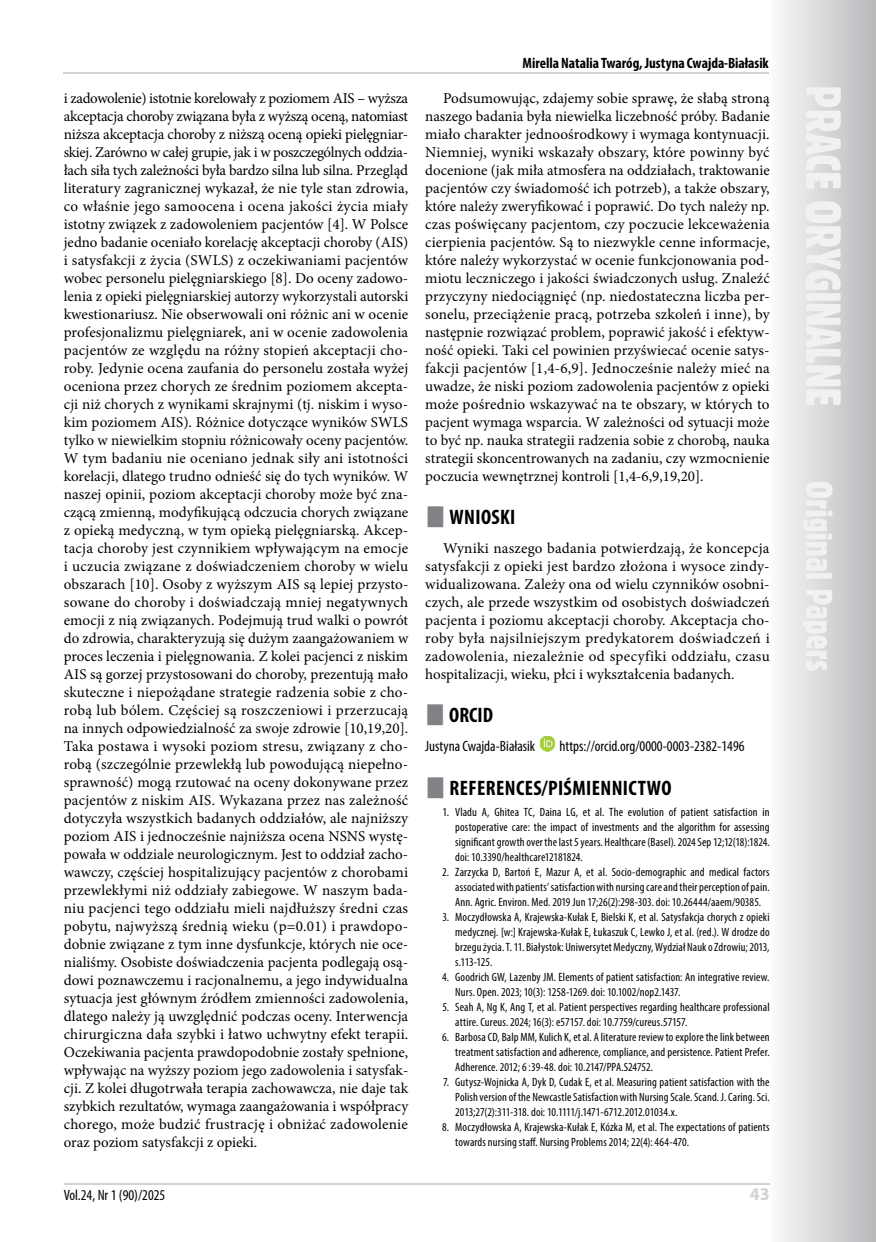
<style>
.page{position:relative;width:876px;height:1242px;background:#fff}
.page>*{position:absolute;margin:0;border:0;box-sizing:border-box;transform-origin:0 0}
.t1{font:700 condensed 21px "Myriad Pro";letter-spacing:.02em;color:#000}
.t2{font:700 18px "Myriad Pro";color:#d1d3d4}
.t3{font:15px/18px "Minion Pro";color:#000;text-align:justify}
.t4{font:condensed 15px "Myriad Pro";color:#000}
.t5{font:700 condensed 15px "Myriad Pro";letter-spacing:-.005em;color:#000}
.t6{font:condensed 12px/15px "Myriad Pro";letter-spacing:.01em;color:#000;text-align:justify}
</style>
<div class="page">
<div style="left:769px;top:0;width:107px;height:1242px;background:linear-gradient(to right,#fcfcfc,#b6b8ba)"></div>
<hr style="left:768px;top:0;width:2px;height:1242px;background:#fefeff">
<svg style="left:803px;top:87px;width:38px;height:584px"></svg>
<hr style="left:64px;top:1183px;width:706px;height:2px;background:#d1d3d4">
<hr style="left:64px;top:72px;width:705px;height:2px;background:#d1d3d4">
<img style="left:540px;top:736px;width:15px;height:15px">
<p class="t5" style="left:523px;top:54px;width:248px">Mirella Natalia Twaróg, Justyna Cwajda-Białasik</p>
<p class="t3" style="left:64px;top:89px;width:346px">i zadowolenie) istotnie korelowały z poziomem AIS – wyższa akceptacja choroby związana była z wyższą oceną, natomiast niższa akceptacja choroby z niższą oceną opieki pielęgniar&shy;skiej. Zarówno w całej grupie, jak i w poszczególnych oddzia&shy;łach siła tych zależności była bardzo silna lub silna. Przegląd literatury zagranicznej wykazał, że nie tyle stan zdrowia, co właśnie jego samoocena i ocena jakości życia miały istotny związek z zadowoleniem pacjentów [4]. W Polsce jedno badanie oceniało korelację akceptacji choroby (AIS) i satysfakcji z życia (SWLS) z oczekiwaniami pacjentów wobec personelu pielęgniarskiego [8]. Do oceny zadowo&shy;lenia z opieki pielęgniarskiej autorzy wykorzystali autorski kwestionariusz. Nie obserwowali oni różnic ani w ocenie profesjonalizmu pielęgniarek, ani w ocenie zadowolenia pacjentów ze względu na różny stopień akceptacji cho&shy;roby. Jedynie ocena zaufania do personelu została wyżej oceniona przez chorych ze średnim poziomem akcepta&shy;cji niż chorych z wynikami skrajnymi (tj. niskim i wyso&shy;kim poziomem AIS). Różnice dotyczące wyników SWLS tylko w niewielkim stopniu różnicowały oceny pacjentów.<br>W tym badaniu nie oceniano jednak siły ani istotności korelacji, dlatego trudno odnieść się do tych wyników. W naszej opinii, poziom akceptacji choroby może być zna&shy;czącą zmienną, modyfikującą odczucia chorych związane z opieką medyczną, w tym opieką pielęgniarską. Akcep&shy;tacja choroby jest czynnikiem wpływającym na emocje i uczucia związane z doświadczeniem choroby w wielu obszarach [10]. Osoby z wyższym AIS są lepiej przysto&shy;sowane do choroby i doświadczają mniej negatywnych emocji z nią związanych. Podejmują trud walki o powrót do zdrowia, charakteryzują się dużym zaangażowaniem w proces leczenia i pielęgnowania. Z kolei pacjenci z niskim AIS są gorzej przystosowani do choroby, prezentują mało skuteczne i niepożądane strategie radzenia sobie z cho&shy;robą lub bólem. Częściej są roszczeniowi i przerzucają na innych odpowiedzialność za swoje zdrowie [10,19,20].<br>Taka postawa i wysoki poziom stresu, związany z cho&shy;robą (szczególnie przewlekłą lub powodującą niepełno&shy;sprawność) mogą rzutować na oceny dokonywane przez pacjentów z niskim AIS. Wykazana przez nas zależność dotyczyła wszystkich badanych oddziałów, ale najniższy poziom AIS i jednocześnie najniższa ocena NSNS wystę&shy;powała w oddziale neurologicznym. Jest to oddział zacho&shy;wawczy, częściej hospitalizujący pacjentów z chorobami przewlekłymi niż oddziały zabiegowe. W naszym bada&shy;niu pacjenci tego oddziału mieli najdłuższy średni czas pobytu, najwyższą średnią wieku (p=0.01) i prawdopo&shy;dobnie związane z tym inne dysfunkcje, których nie oce&shy;nialiśmy. Osobiste doświadczenia pacjenta podlegają osą&shy;dowi poznawczemu i racjonalnemu, a jego indywidualna sytuacja jest głównym źródłem zmienności zadowolenia, dlatego należy ją uwzględnić podczas oceny. Interwencja chirurgiczna dała szybki i łatwo uchwytny efekt terapii.<br>Oczekiwania pacjenta prawdopodobnie zostały spełnione, wpływając na wyższy poziom jego zadowolenia i satysfak&shy;cji. Z kolei długotrwała terapia zachowawcza, nie daje tak szybkich rezultatów, wymaga zaangażowania i współpracy chorego, może budzić frustrację i obniżać zadowolenie oraz poziom satysfakcji z opieki.</p>
<p class="t3" style="left:425px;top:89px;width:346px;text-indent:18px">Podsumowując, zdajemy sobie sprawę, że słabą stroną naszego badania była niewielka liczebność próby. Badanie miało charakter jednoośrodkowy i wymaga kontynuacji.<br>Niemniej, wyniki wskazały obszary, które powinny być docenione (jak miła atmosfera na oddziałach, traktowanie pacjentów czy świadomość ich potrzeb), a także obszary, które należy zweryfikować i poprawić. Do tych należy np. czas poświęcany pacjentom, czy poczucie lekceważenia cierpienia pacjentów. Są to niezwykle cenne informacje, które należy wykorzystać w ocenie funkcjonowania pod&shy;miotu leczniczego i jakości świadczonych usług. Znaleźć przyczyny niedociągnięć (np. niedostateczna liczba per&shy;sonelu, przeciążenie pracą, potrzeba szkoleń i inne), by następnie rozwiązać problem, poprawić jakość i efektyw&shy;ność opieki. Taki cel powinien przyświecać ocenie satys&shy;fakcji pacjentów [1,4-6,9]. Jednocześnie należy mieć na uwadze, że niski poziom zadowolenia pacjentów z opieki może pośrednio wskazywać na te obszary, w których to pacjent wymaga wsparcia. W zależności od sytuacji może to być np. nauka strategii radzenia sobie z chorobą, nauka strategii skoncentrowanych na zadaniu, czy wzmocnienie poczucia wewnętrznej kontroli [1,4-6,9,19,20].</p>
<h1 class="t1" style="left:449px;top:504px;width:68px">WNIOSKI</h1>
<p class="t3" style="left:425px;top:539px;width:346px;text-indent:18px">Wyniki naszego badania potwierdzają, że koncepcja satysfakcji z opieki jest bardzo złożona i wysoce zindy&shy;widualizowana. Zależy ona od wielu czynników osobni&shy;czych, ale przede wszystkim od osobistych doświadczeń pacjenta i poziomu akceptacji choroby. Akceptacja cho&shy;roby była najsilniejszym predykatorem doświadczeń i zadowolenia, niezależnie od specyfiki oddziału, czasu hospitalizacji, wieku, płci i wykształcenia badanych.</p>
<h1 class="t1" style="left:449px;top:702px;width:45px">ORCID</h1>
<p class="t4" style="left:425px;top:737px;width:112px">Justyna Cwajda-Białasik</p>
<p class="t4" style="left:560px;top:737px;width:186px">https://orcid.org/0000-0003-2382-1496</p>
<h1 class="t1" style="left:449px;top:774px;width:224px">REFERENCES/PIŚMIENNICTWO</h1>
<p class="t6" style="left:455px;top:804px;width:316px;text-indent:-13px">1. Vladu A, Ghitea TC, Daina LG, et al. The evolution of patient satisfaction in postoperative care: the impact of investments and the algorithm for assessing significant growth over the last 5 years. Healthcare (Basel). 2024 Sep 12;12(18):1824. doi: 10.3390/healthcare12181824.</p>
<p class="t6" style="left:455px;top:864px;width:316px;text-indent:-13px">2. Zarzycka D, Bartoń E, Mazur A, et al. Socio-demographic and medical factors associated with patients’ satisfaction with nursing care and their perception of pain.<br>Ann. Agric. Environ. Med. 2019 Jun 17;26(2):298-303. doi: 10.26444/aaem/90385.</p>
<p class="t6" style="left:455px;top:909px;width:316px;text-indent:-13px">3. Moczydłowska A, Krajewska-Kułak E, Bielski K, et al. Satysfakcja chorych z opieki medycznej. [w:] Krajewska-Kułak E, Łukaszuk C, Lewko J, et al. (red.). W drodze do brzegu życia. T. 11. Białystok: Uniwersytet Medyczny, Wydział Nauk o Zdrowiu; 2013, s.113-125.</p>
<p class="t6" style="left:455px;top:969px;width:316px;text-indent:-13px">4. Goodrich GW, Lazenby JM. Elements of patient satisfaction: An integrative review.<br>Nurs. Open. 2023; 10(3): 1258-1269. doi: 10.1002/nop2.1437.</p>
<p class="t6" style="left:455px;top:999px;width:316px;text-indent:-13px">5. Seah A, Ng K, Ang T, et al. Patient perspectives regarding healthcare professional attire. Cureus. 2024; 16(3): e57157. doi: 10.7759/cureus.57157.</p>
<p class="t6" style="left:455px;top:1029px;width:316px;text-indent:-13px">6. Barbosa CD, Balp MM, Kulich K, et al. A literature review to explore the link between treatment satisfaction and adherence, compliance, and persistence. Patient Prefer.<br>Adherence. 2012; 6 :39-48. doi: 10.2147/PPA.S24752.</p>
<p class="t6" style="left:455px;top:1074px;width:316px;text-indent:-12px">7. Gutysz-Wojnicka A, Dyk D, Cudak E, et al. Measuring patient satisfaction with the Polish version of the Newcastle Satisfaction with Nursing Scale. Scand. J. Caring. Sci.<br>2013;27(2):311-318. doi: 10.1111/j.1471-6712.2012.01034.x.</p>
<p class="t6" style="left:455px;top:1119px;width:316px;text-indent:-13px">8. Moczydłowska A, Krajewska-Kułak E, Kózka M, et al. The expectations of patients towards nursing staff. Nursing Problems 2014; 22(4): 464-470.</p>
<p class="t4" style="left:64px;top:1186px;width:103px">Vol.24, Nr 1 (90)/2025</p>
<p class="t2" style="left:750px;top:1182px;width:21px">43</p>
</div>
